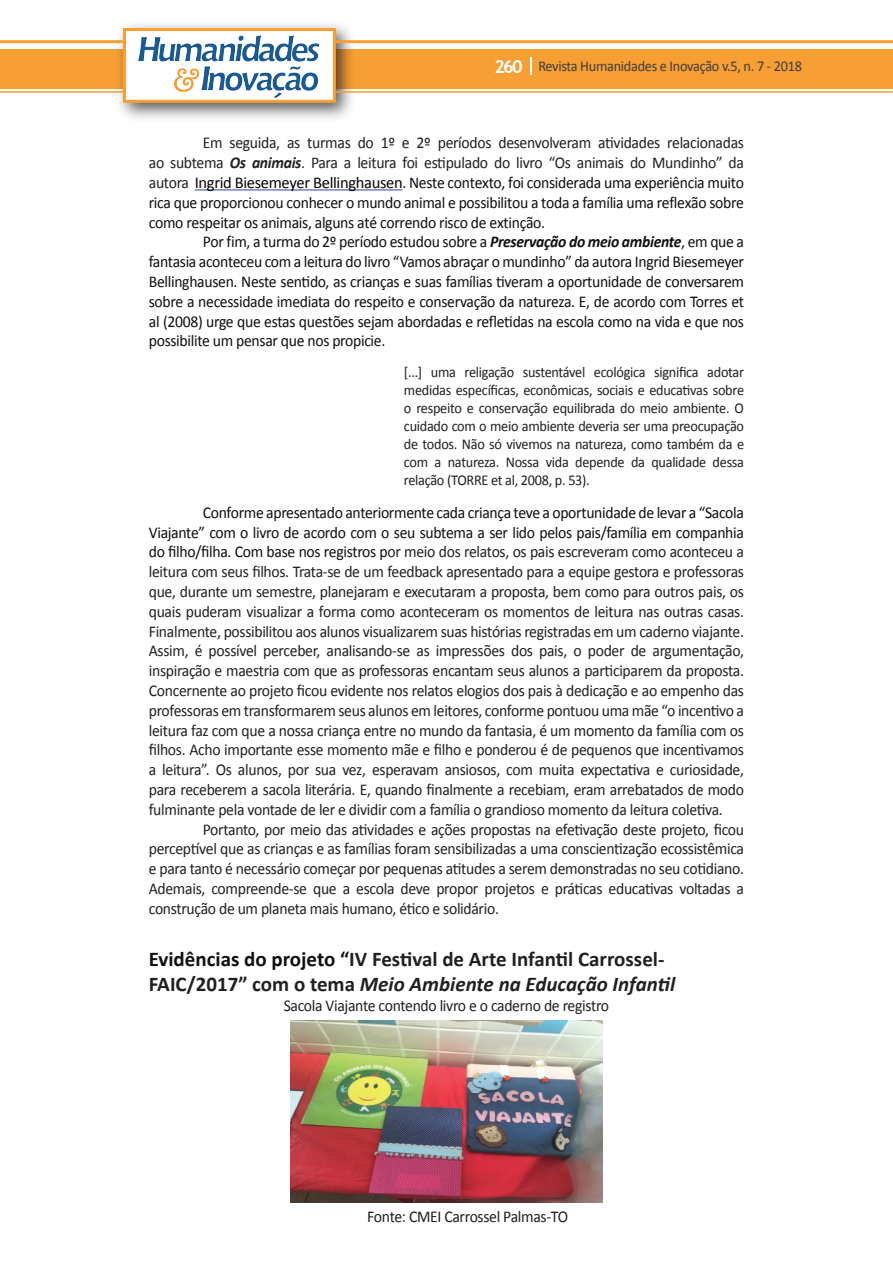
<style>
.page{position:relative;width:893px;height:1263px;background:#fff}
.page>*{position:absolute;margin:0;border:0;box-sizing:border-box;transform-origin:0 0}
.t1{font:700 21px/25.2px "Calibri";color:#231f20}
.t2{font:16.5px/19.8px "Calibri";letter-spacing:-.02em;color:#231f20;text-align:justify;scale:.95 1}
.t3{font:16.5px/19.8px "Calibri";letter-spacing:-.02em;color:#0e100e;text-align:justify;scale:.95 1}
.t4{font:15px/18px "Calibri";letter-spacing:-.02em;color:#231f20;text-align:justify;scale:.95 1}
.t5{font:15px "Calibri";letter-spacing:-.02em;color:#3e3e3f;scale:.95 1}
.s1{font-family:"Trebuchet MS";font-weight:700;font-size:18px;color:#fff}
.s2{color:#231f20}
.s3{font-weight:700;font-style:italic;color:#231f20}
.s4{color:#040503}
.s5{font-weight:700;font-style:italic}
.s6{color:#0e100e}
.s7{font-style:italic}
</style>
<div class="page">
<div style="left:441px;top:49px;width:452px;height:39px;background:#f79e34"></div>
<div style="left:333px;top:49px;width:108px;height:39px;background:#f79e34"></div>
<div style="left:0;top:49px;width:124px;height:39px;background:#f79e34"></div>
<svg style="left:530px;top:57px;width:2px;height:18px"></svg>
<div style="left:115px;top:20px;width:241px;height:103px;background:#231f20;opacity:.75"></div>
<div style="left:125px;top:30px;width:209px;height:71px;background:#fff"></div>
<img style="left:138px;top:35px;width:181px;height:62px">
<div style="left:123px;top:28px;width:213px;height:75px;border:3px solid #f79e34"></div>
<hr style="left:0;top:40px;width:124px;height:3px;background:#f79e34">
<hr style="left:0;top:91px;width:124px;height:2px;background:#f79e34">
<hr style="left:333px;top:40px;width:560px;height:3px;background:#f79e34">
<hr style="left:333px;top:91px;width:560px;height:2px;background:#f79e34">
<hr style="left:195px;top:189px;width:207px;height:1px;background:#3853a3">
<img style="left:291px;top:1020px;width:311px;height:182px">
<p class="t5" style="left:495px;top:57px;width:325px"><span class="s1">260</span> Revista Humanidades e Inovação v.5, n. 7 - 2018</p>
<p class="t3" style="left:149px;top:133px;width:628px;text-indent:54px"><span class="s2">Em seguida, as turmas do 1º e 2º períodos desenvolveram atividades relacionadas ao subtema</span> <span class="s3">Os animais</span><span class="s2">. Para a leitura foi estipulado do livro “Os animais do Mundinho” da autora</span> <span class="s4">Ingrid Biesemeyer Bellinghausen</span>. Neste contexto, foi considerada uma experiência muito rica que proporcionou conhecer o mundo animal e possibilitou a toda a família uma reflexão sobre como respeitar os animais, alguns até correndo risco de extinção.</p>
<p class="t3" style="left:149px;top:232px;width:628px;text-indent:54px">Por fim, a turma do 2º período estudou sobre a <span class="s5">Preservação do meio ambiente</span>, em que a fantasia aconteceu com a leitura do livro “Vamos abraçar o mundinho” da autora Ingrid Biesemeyer Bellinghausen. Neste sentido, as crianças e suas famílias tiveram a oportunidade de conversarem sobre a necessidade imediata do respeito e conservação da natureza. E, de acordo com Torres et al (2008) urge que estas questões sejam abordadas e refletidas na escola como na vida e que nos possibilite um pensar que nos propicie.</p>
<p class="t4" style="left:404px;top:363px;width:360px">[...] uma religação sustentável ecológica significa adotar medidas específicas, econômicas, sociais e educativas sobre o respeito e conservação equilibrada do meio ambiente. O cuidado com o meio ambiente deveria ser uma preocupação de todos. Não só vivemos na natureza, como também da e com a natureza. Nossa vida depende da qualidade dessa relação (TORRE et al, 2008, p. 53).</p>
<p class="t2" style="left:149px;top:502px;width:628px;text-indent:54px"><span class="s6">Conforme apresentado anteriormente cada criança teve a oportunidade de levar a “Sacola Viajante” com o livro de acordo com o seu subtema a ser lido pelos pais/família em companhia do filho/filha. Com base nos registros p</span>or meio dos relatos, os pais escreveram como aconteceu a leitura com seus filhos. Trata-se de um feedback apresentado para a equipe gestora e professoras que, durante um semestre, planejaram e executaram a proposta, bem como para outros pais, os quais puderam visualizar a forma como aconteceram os momentos de leitura nas outras casas.<br>Finalmente, possibilitou aos alunos visualizarem suas histórias registradas em um caderno viajante.<br>Assim, é possível perceber, analisando-se as impressões dos pais, o poder de argumentação, inspiração e maestria com que as professoras encantam seus alunos a participarem da proposta.<br>Concernente ao projeto ficou evidente nos relatos elogios dos pais à dedicação e ao empenho das professoras em transformarem seus alunos em leitores, conforme pontuou uma mãe “o incentivo a leitura faz com que a nossa criança entre no mundo da fantasia, é um momento da família com os filhos. Acho importante esse momento mãe e filho e ponderou é de pequenos que incentivamos a leitura”. Os alunos, por sua vez, esperavam ansiosos, com muita expectativa e curiosidade, para receberem a sacola literária. E, quando finalmente a recebiam, eram arrebatados de modo fulminante pela vontade de ler e dividir com a família o grandioso momento da leitura coletiva.</p>
<p class="t2" style="left:149px;top:819px;width:628px;text-indent:54px">Portanto, por meio das atividades e ações propostas na efetivação deste projeto, ficou perceptível que as crianças e as famílias foram sensibilizadas a uma conscientização ecossistêmica e para tanto é necessário começar por pequenas atitudes a serem demonstradas no seu cotidiano.<br>Ademais, compreende-se que a escola deve propor projetos e práticas educativas voltadas a construção de um planeta mais humano, ético e solidário.</p>
<p class="t1" style="left:149px;top:946px;width:528px"><span class="s6">Evidências do projeto “</span>IV Festival de Arte Infantil Carrossel-<br>FAIC/2017” com o tema <span class="s7">Meio Ambiente na Educação Infantil</span></p>
<p class="t2" style="left:284px;top:996px;width:344px">Sacola Viajante contendo livro e o caderno de registro</p>
<p class="t2" style="left:367px;top:1206px;width:213px">Fonte: CMEI Carrossel Palmas-TO</p>
</div>
